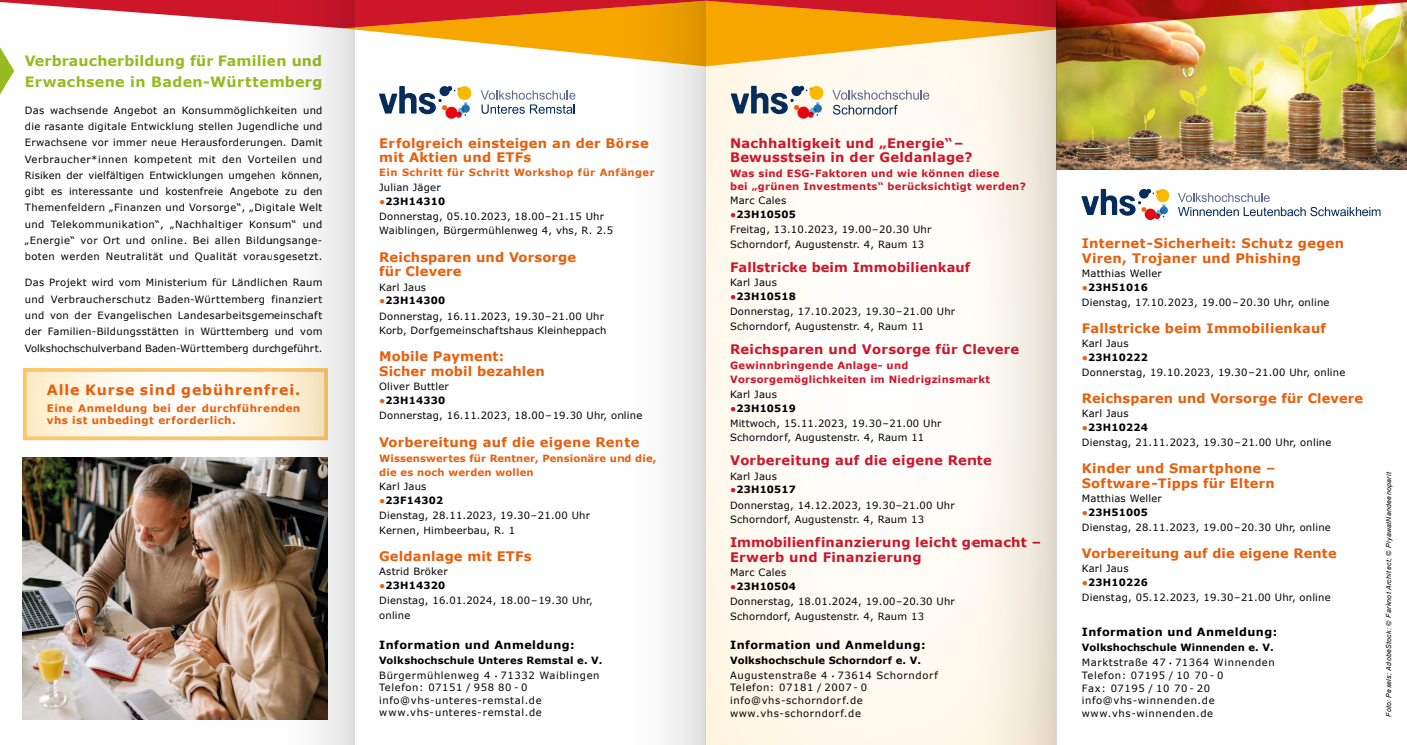
<style>
.page{position:relative;width:1407px;height:745px;background:#fff}
.page>*{position:absolute;margin:0;border:0;box-sizing:border-box;transform-origin:0 0}
.t1{font:700 14.25px/20.6px "Verdana";letter-spacing:.01em;color:#95bb20}
.t2{font:700 14.25px "Verdana";letter-spacing:.06em;color:#e75f0d}
.t3{font:700 13.12px/14.4px "Verdana";letter-spacing:.02em;color:#e75f0d}
.t4{font:700 13.12px/14.4px "Verdana";letter-spacing:.02em;color:#ce162b}
.t5{font:700 13px/14.4px "Verdana";letter-spacing:.02em;color:#e75f0d}
.t6{font:700 13px "Verdana";letter-spacing:.01em;color:#ce162b}
.t7{font:700 11.25px "Verdana";letter-spacing:.04em;color:#000}
.t8{font:700 10.38px/12.8px "Verdana";letter-spacing:.04em;color:#e75f0d}
.t9{font:10px/14.6px "Verdana";letter-spacing:.02em;color:#000}
.t10{font:10px/12.5px "Verdana";letter-spacing:.06em;color:#000}
.t11{font:700 10px/12.5px "Verdana";letter-spacing:.03em;color:#ce162b}
.t12{font:700 10px/15px "Verdana";letter-spacing:.01em;color:#000}
.t13{font:700 10px/14.4px "Verdana";letter-spacing:.02em;color:#e75f0d}
.t14{font:700 10px "Verdana";letter-spacing:.05em;color:#e75f0d}
.t15{font:italic 6.88px "Arial";letter-spacing:.05em;color:#000}
.s1{font-weight:700;font-size:8.75px;color:#e75f0d}
.s2{font-weight:700}
.s3{font-weight:400}
.s4{font-weight:400;font-size:5px}
.s5{font-weight:700;font-size:8.75px;color:#ce162b}
.s6{font-size:5px}
</style>
<div class="page">
<img style="left:1056px;top:119px;width:351px;height:50px">
<svg style="left:705px;top:119px;width:268px;height:625px"></svg>
<img style="left:23px;top:457px;width:248px;height:261px">
<svg style="left:28px;top:373px;width:243px;height:62px"></svg>
<div style="left:23px;top:368px;width:305px;height:72px;border:4px solid #fcc569"></div>
<img style="left:0;top:0;width:1407px;height:119px">
<svg style="left:1081px;top:189px;width:88px;height:31px"></svg>
<svg style="left:1178px;top:193px;width:202px;height:23px"></svg>
<svg style="left:973px;top:0;width:83px;height:744px"></svg>
<svg style="left:622px;top:0;width:83px;height:744px"></svg>
<svg style="left:271px;top:0;width:83px;height:744px"></svg>
<h1 class="t1" style="left:25px;top:51px;width:299px">Verbraucherbildung für Familien und<br>Erwachsene in Baden-Württemberg</h1>
<p class="t9" style="left:25px;top:102px;width:299px;line-height:16.2px;text-align:justify">Das wachsende Angebot an Konsummöglichkeiten und die rasante digitale Entwicklung stellen Jugendliche und Erwachsene vor immer neue Herausforderungen. Damit Verbraucher*innen kompetent mit den Vorteilen und Risiken der vielfältigen Entwicklungen umgehen können, gibt es interessante und kostenfreie Angebote zu den Themenfeldern „Finanzen und Vorsorge“, „Digitale Welt und Telekommunikation“, „Nachhaltiger Konsum“ und „Energie“ vor Ort und online. Bei allen Bildungsange&shy;boten werden Neutralität und Qualität vorausgesetzt.</p>
<p class="t9" style="left:25px;top:274px;width:299px;line-height:16.2px;text-align:justify">Das Projekt wird vom Ministerium für Ländlichen Raum und Verbraucherschutz Baden-Württemberg finanziert und von der Evangelischen Landesarbeitsgemeinschaft der Familien-Bildungsstätten in Württemberg und vom Volkshochschulverband Baden-Württemberg durchgeführt.</p>
<h1 class="t2" style="left:47px;top:380px;width:255px">Alle Kurse sind gebührenfrei.</h1>
<p class="t8" style="left:47px;top:401px;width:255px">Eine Anmeldung bei der durchführenden vhs ist unbedingt erforderlich.</p>
<h2 class="t3" style="left:379px;top:136px;width:271px">Erfolgreich einsteigen an der Börse mit Aktien und ETFs</h2>
<p class="t14" style="left:379px;top:165px;width:277px">Ein Schritt für Schritt Workshop für Anfänger</p>
<p class="t9" style="left:379px;top:180px;width:63px">Julian Jäger</p>
<p class="t9" style="left:379px;top:194px;width:235px"><span class="s1">•</span><span class="s2">23H14310<br></span>Donnerstag, 05.10.2023, 18.00–21.15 Uhr<br>Waiblingen, Bürgermühlenweg 4, vhs, R. 2.5</p>
<h2 class="t3" style="left:379px;top:250px;width:198px">Reichsparen und Vorsorge für Clevere</h2>
<p class="t9" style="left:379px;top:280px;width:48px">Karl Jaus</p>
<p class="t9" style="left:379px;top:293px;width:229px"><span class="s1">•</span><span class="s2">23H14300<br></span>Donnerstag, 16.11.2023, 19.30–21.00 Uhr<br>Korb, Dorfgemeinschaftshaus Kleinheppach</p>
<h2 class="t3" style="left:379px;top:349px;width:167px">Mobile Payment:<br>Sicher mobil bezahlen</h2>
<p class="t9" style="left:379px;top:379px;width:71px">Oliver Buttler</p>
<p class="t9" style="left:379px;top:393px;width:265px;line-height:15px"><span class="s1">•</span><span class="s2">23H14330<br></span>Donnerstag, 16.11.2023, 18.00–19.30 Uhr, online</p>
<h2 class="t3" style="left:379px;top:434px;width:262px">Vorbereitung auf die eigene Rente</h2>
<p class="t13" style="left:379px;top:450px;width:279px">Wissenswertes für Rentner, Pensionäre und die, die es noch werden wollen</p>
<p class="t9" style="left:379px;top:479px;width:49px">Karl Jaus</p>
<p class="t9" style="left:379px;top:493px;width:212px"><span class="s1">•</span><span class="s2">23F14302<br></span>Dienstag, 28.11.2023, 19.30–21.00 Uhr<br>Kernen, Himbeerbau, R. 1</p>
<h2 class="t3" style="left:379px;top:549px;width:154px">Geldanlage mit ETFs</h2>
<p class="t9" style="left:379px;top:564px;width:70px">Astrid Bröker</p>
<p class="t9" style="left:379px;top:578px;width:215px"><span class="s1">•</span><span class="s2">23H14320<br></span>Dienstag, 16.01.2024, 18.00–19.30 Uhr, online</p>
<p class="t7" style="left:379px;top:637px;width:197px">Information und Anmeldung:</p>
<p class="t12" style="left:379px;top:652px;width:225px">Volkshochschule Unteres Remstal e. V.<br><span class="s3">Bürgermühlenweg 4</span> <span class="s4">•</span> <span class="s3">71332 Waiblingen</span></p>
<p class="t10" style="left:379px;top:681px;width:164px">Telefon: 07151 / 958 80 - 0 info@vhs-unteres-remstal.de www.vhs-unteres-remstal.de</p>
<h2 class="t4" style="left:730px;top:136px;width:244px">Nachhaltigkeit und „Energie“–<br>Bewusstsein in der Geldanlage?</h2>
<p class="t11" style="left:730px;top:167px;width:297px">Was sind ESG-Faktoren und wie können diese<br>bei „grünen Investments“ berücksichtigt werden?</p>
<p class="t9" style="left:730px;top:193px;width:58px">Marc Cales</p>
<p class="t9" style="left:730px;top:207px;width:203px"><span class="s5">•</span><span class="s2">23H10505<br></span>Freitag, 13.10.2023, 19.00–20.30 Uhr<br>Schorndorf, Augustenstr. 4, Raum 13</p>
<h3 class="t6" style="left:730px;top:258px;width:242px">Fallstricke beim Immobilienkauf</h3>
<p class="t9" style="left:730px;top:275px;width:48px">Karl Jaus</p>
<p class="t9" style="left:730px;top:289px;width:227px"><span class="s5">•</span><span class="s2">23H10518<br></span>Donnerstag, 17.10.2023, 19.30–21.00 Uhr<br>Schorndorf, Augustenstr. 4, Raum 11</p>
<h2 class="t4" style="left:730px;top:342px;width:291px">Reichsparen und Vorsorge für Clevere</h2>
<p class="t11" style="left:730px;top:358px;width:261px;line-height:14.4px">Gewinnbringende Anlage- und<br>Vorsorgemöglichkeiten im Niedrigzinsmarkt</p>
<p class="t9" style="left:730px;top:386px;width:48px">Karl Jaus</p>
<p class="t9" style="left:730px;top:400px;width:213px"><span class="s5">•</span><span class="s2">23H10519<br></span>Mittwoch, 15.11.2023, 19.30–21.00 Uhr<br>Schorndorf, Augustenstr. 4, Raum 11</p>
<h2 class="t4" style="left:730px;top:453px;width:263px">Vorbereitung auf die eigene Rente</h2>
<p class="t9" style="left:730px;top:468px;width:48px">Karl Jaus</p>
<p class="t9" style="left:730px;top:482px;width:226px"><span class="s5">•</span><span class="s2">23H10517<br></span>Donnerstag, 14.12.2023, 19.30–21.00 Uhr<br>Schorndorf, Augustenstr. 4, Raum 13</p>
<h2 class="t4" style="left:730px;top:535px;width:313px">Immobilienfinanzierung leicht gemacht –<br>Erwerb und Finanzierung</h2>
<p class="t9" style="left:730px;top:565px;width:58px">Marc Cales</p>
<p class="t9" style="left:730px;top:578px;width:226px;line-height:15px"><span class="s5">•</span><span class="s2">23H10504<br></span>Donnerstag, 18.01.2024, 19.00–20.30 Uhr<br>Schorndorf, Augustenstr. 4, Raum 13</p>
<p class="t7" style="left:730px;top:637px;width:197px">Information und Anmeldung:</p>
<p class="t10" style="left:730px;top:652px;width:209px;line-height:15px"><span class="s2">Volkshochschule Schorndorf e. V.<br></span>Augustenstraße 4 <span class="s6">•</span> 73614 Schorndorf</p>
<p class="t10" style="left:730px;top:681px;width:139px">Telefon: 07181 / 2007 - 0 info@vhs-schorndorf.de www.vhs-schorndorf.de</p>
<h2 class="t3" style="left:1082px;top:236px;width:264px">Internet-Sicherheit: Schutz gegen<br>Viren, Trojaner und Phishing</h2>
<p class="t9" style="left:1082px;top:266px;width:81px">Matthias Weller</p>
<p class="t9" style="left:1082px;top:280px;width:249px;line-height:15px"><span class="s1">•</span><span class="s2">23H51016<br></span>Dienstag, 17.10.2023, 19.00–20.30 Uhr, online</p>
<h3 class="t5" style="left:1082px;top:321px;width:246px">Fallstricke beim Immobilienkauf</h3>
<p class="t9" style="left:1082px;top:336px;width:48px">Karl Jaus</p>
<p class="t9" style="left:1082px;top:350px;width:265px;line-height:15px"><span class="s1">•</span><span class="s2">23H10222<br></span>Donnerstag, 19.10.2023, 19.30–21.00 Uhr, online</p>
<h3 class="t5" style="left:1082px;top:391px;width:283px">Reichsparen und Vorsorge für Clevere</h3>
<p class="t9" style="left:1082px;top:406px;width:48px">Karl Jaus</p>
<p class="t9" style="left:1082px;top:420px;width:251px;line-height:15px"><span class="s1">•</span><span class="s2">23H10224<br></span>Dienstag, 21.11.2023, 19.30–21.00 Uhr, online</p>
<h3 class="t5" style="left:1082px;top:461px;width:195px">Kinder und Smartphone –<br>Software-Tipps für Eltern</h3>
<p class="t9" style="left:1082px;top:491px;width:81px">Matthias Weller</p>
<p class="t9" style="left:1082px;top:504px;width:250px;line-height:15px"><span class="s1">•</span><span class="s2">23H51005<br></span>Dienstag, 28.11.2023, 19.00–20.30 Uhr, online</p>
<h3 class="t5" style="left:1082px;top:545px;width:256px">Vorbereitung auf die eigene Rente</h3>
<p class="t9" style="left:1082px;top:561px;width:48px">Karl Jaus</p>
<p class="t9" style="left:1082px;top:574px;width:250px;line-height:15px"><span class="s1">•</span><span class="s2">23H10226<br></span>Dienstag, 05.12.2023, 19.30–21.00 Uhr, online</p>
<p class="t7" style="left:1082px;top:624px;width:197px">Information und Anmeldung:</p>
<p class="t12" style="left:1082px;top:640px;width:194px">Volkshochschule Winnenden e. V.<br><span class="s3">Marktstraße 47</span> <span class="s4">•</span> <span class="s3">71364 Winnenden</span></p>
<p class="t10" style="left:1082px;top:668px;width:143px">Telefon: 07195 / 10 70 - 0<br>Fax: 07195 / 10 70 - 20 info@vhs-winnenden.de www.vhs-winnenden.de</p>
<p class="t15" style="left:1384px;top:716px;width:246px;rotate:-90deg">Foto: Pexels; AdobeStock: © Farknot Architect; © PiyawatNandeenoparit</p>
</div>
